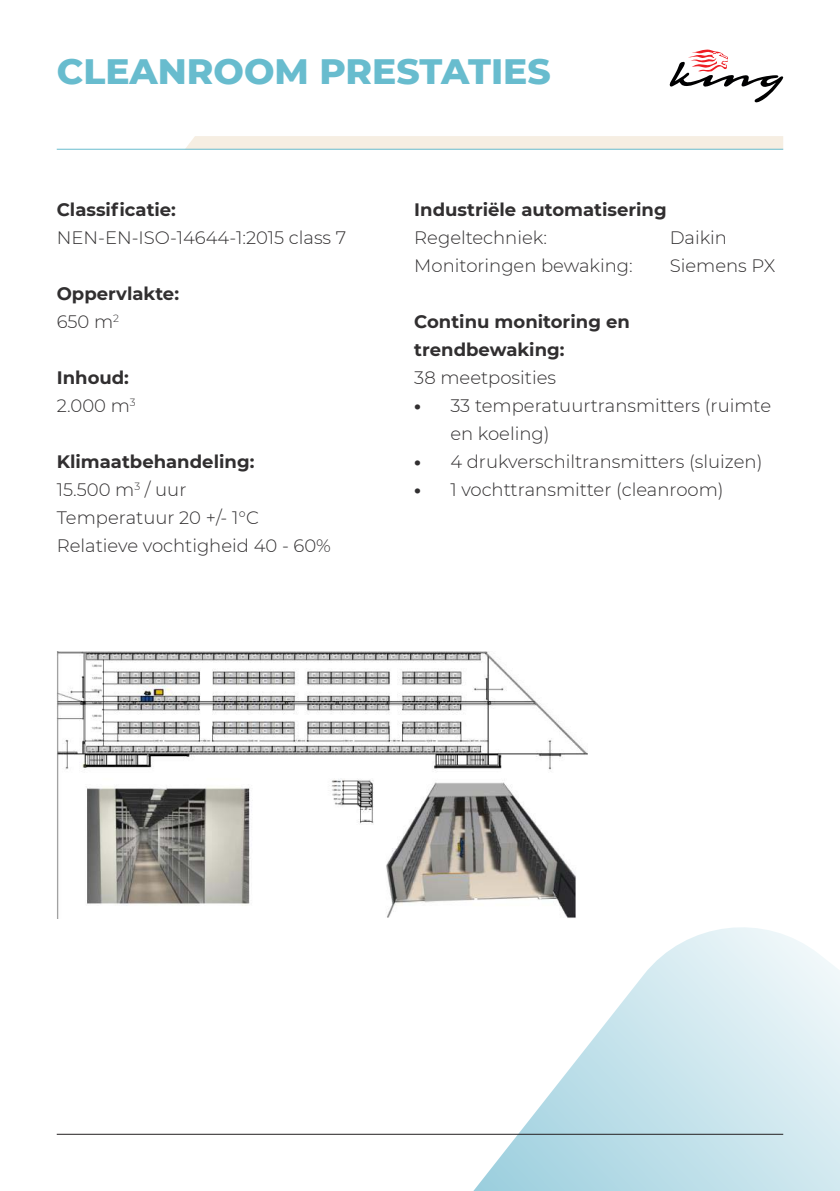
<style>
.page{position:relative;width:840px;height:1191px;background:#fff}
.page>*{position:absolute;margin:0;border:0;box-sizing:border-box;transform-origin:0 0}
.t1{font:800 36px "Montserrat";color:#68bcce}
.t2{font:300 18px/28px "Montserrat";color:#312f30}
.t3{font:700 18px/28px "Montserrat";color:#312f30}
.s1{font-weight:800}
</style>
<div class="page">
<svg style="left:310px;top:927px;width:529px;height:264px"></svg>
<hr style="left:57px;top:1134px;width:725px;height:1px;background:#231f20">
<svg style="left:669px;top:50px;width:113px;height:52px"></svg>
<svg style="left:184px;top:136px;width:598px;height:13px"></svg>
<hr style="left:57px;top:149px;width:725px;height:1px;background:#68bcce">
<img style="left:57px;top:651px;width:531px;height:267px">
<p class="t1" style="left:57px;top:45px;width:495px">CLEANROOM PRESTATIES</p>
<p class="t3" style="left:57px;top:195px;width:121px">Classificatie:</p>
<p class="t2" style="left:57px;top:223px;width:291px">NEN-EN-ISO-14644-1:2015 class 7</p>
<p class="t3" style="left:57px;top:279px;width:124px">Oppervlakte:</p>
<p class="t2" style="left:57px;top:307px;width:64px">650 m<sup>2</sup></p>
<p class="t3" style="left:57px;top:363px;width:74px">Inhoud:</p>
<p class="t2" style="left:57px;top:391px;width:80px">2.000 m<sup>3</sup></p>
<p class="t3" style="left:57px;top:447px;width:199px">Klimaatbehandeling:</p>
<p class="t2" style="left:57px;top:475px;width:131px">15.500 m<sup>3</sup> / uur</p>
<p class="t2" style="left:57px;top:503px;width:204px">Temperatuur 20 +/- 1°C</p>
<p class="t2" style="left:57px;top:531px;width:275px">Relatieve vochtigheid 40 - 60%</p>
<p class="t3" style="left:414px;top:195px;width:254px">Industriële automatisering</p>
<p class="t2" style="left:414px;top:223px;width:134px">Regeltechniek:</p>
<p class="t2" style="left:669px;top:223px;width:59px">Daikin</p>
<p class="t2" style="left:414px;top:251px;width:220px">Monitoringen bewaking:</p>
<p class="t2" style="left:669px;top:251px;width:107px">Siemens PX</p>
<p class="t3" style="left:414px;top:307px;width:217px">Continu monitoring en trendbewaking:</p>
<p class="t2" style="left:414px;top:363px;width:143px">38 meetposities</p>
<p class="t2" style="left:450px;top:391px;width:322px;text-indent:-36px"><span class="s1">•</span> 33 temperatuurtransmitters (ruimte en koeling)</p>
<p class="t2" style="left:414px;top:447px;width:349px"><span class="s1">•</span> 4 drukverschiltransmitters (sluizen)</p>
<p class="t2" style="left:414px;top:475px;width:311px"><span class="s1">•</span> 1 vochttransmitter (cleanroom)</p>
</div>
